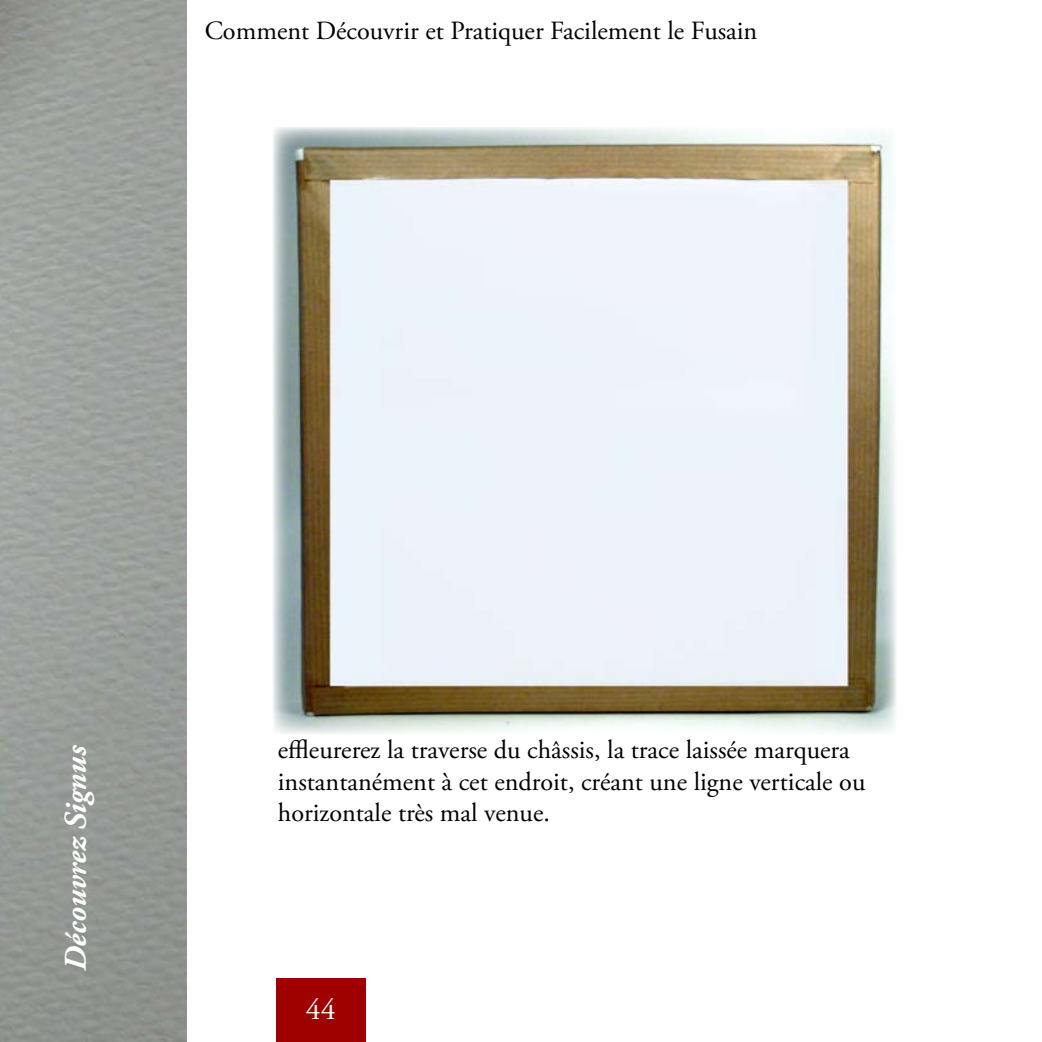
<style>
.page{position:relative;width:1042px;height:1042px;background:#fff}
.page>*{position:absolute;margin:0;border:0;box-sizing:border-box;transform-origin:0 0}
.t1{font:italic 700 31.5px "Adobe Garamond Pro";letter-spacing:-.005em;color:#fff}
.t2{font:29.75px "Adobe Garamond Pro";color:#fff}
.t3{font:26.25px/31.5px "Adobe Garamond Pro";color:#000}
</style>
<div class="page">
<div style="left:276px;top:979px;width:90px;height:63px;background:#9f0000"></div>
<img style="left:273px;top:127px;width:623px;height:607px">
<p class="t3" style="left:205px;top:16px;width:554px">Comment Découvrir et Pratiquer Facilement le Fusain</p>
<p class="t1" style="left:58px;top:971px;width:227px;rotate:-90deg">Découvrez Signus</p>
<p class="t3" style="left:278px;top:735px;width:589px">effleurerez la traverse du châssis, la trace laissée marquera instantanément à cet endroit, créant une ligne verticale ou horizontale très mal venue.</p>
<p class="t2" style="left:306px;top:991px;width:31px">44</p>
</div>
